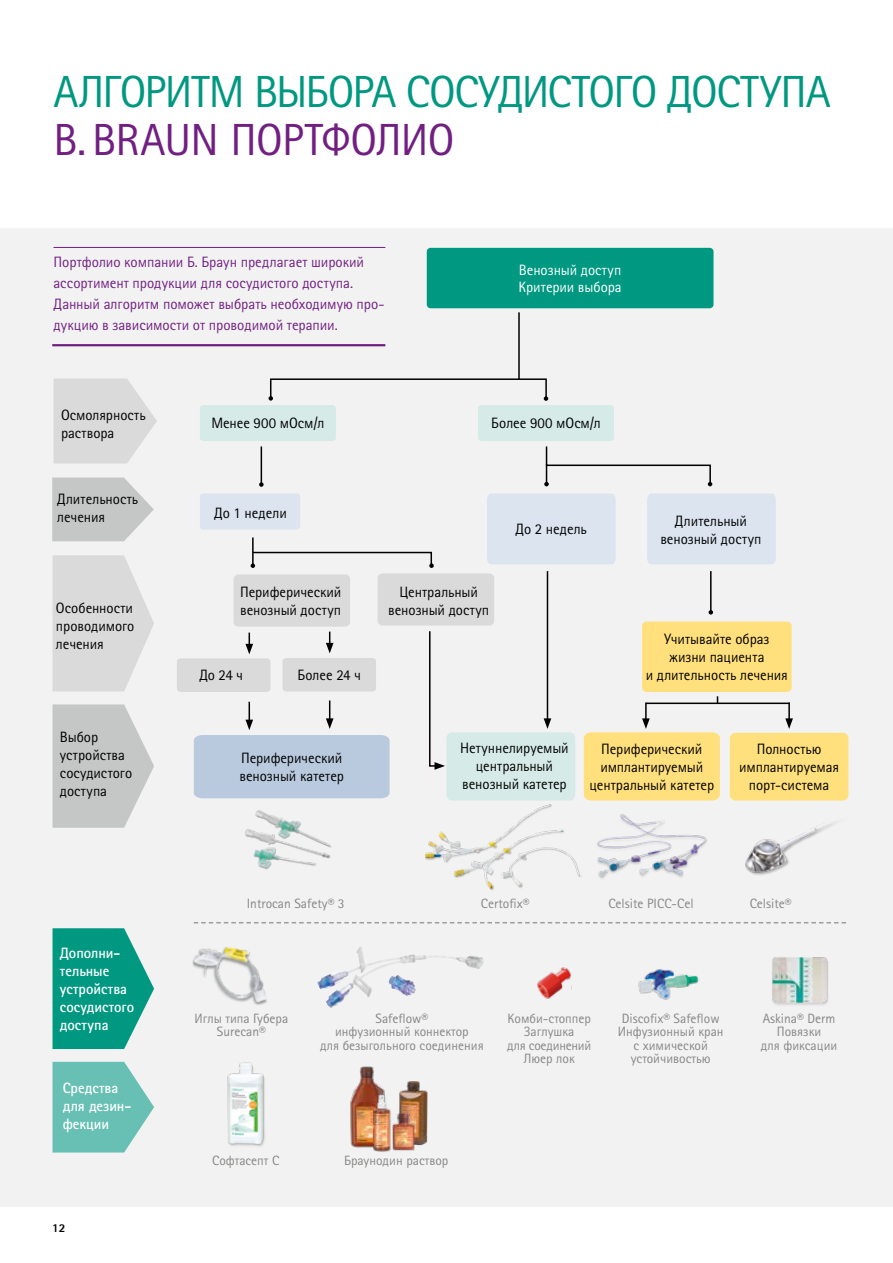
<style>
.page{position:relative;width:893px;height:1263px;background:#fff}
.page>*{position:absolute;margin:0;border:0;box-sizing:border-box;transform-origin:0 0}
.t1{font:45px "Rotis Sans Serif Pro Cyr";letter-spacing:-.035em;color:#009881}
.t2{font:45px "Rotis Sans Serif Pro Cyr";letter-spacing:-.015em;color:#712082}
.t3{font:15px/18px "Rotis Sans Serif Pro Cyr";letter-spacing:-.005em;color:#000;text-align:center}
.t4{font:15px/21px "Rotis Sans Serif Pro Cyr";letter-spacing:-.005em;color:#712082}
.t5{font:700 15px/18px "Rotis Sans Serif Pro Cyr";color:#fff}
.t6{font:15px/16.5px "Rotis Sans Serif Pro Cyr";color:#fff}
.t7{font:13.5px/13.5px "Rotis Sans Serif Pro Cyr";color:#878786;text-align:center}
.t8{font:800 12px "Rotis Sans Serif Pro Cyr";color:#000}
</style>
<div class="page">
<div style="left:0;top:228px;width:892px;height:979px;background:#f2f2f2"></div>
<div style="left:234px;top:574px;width:116px;height:53px;background:#dadada;border-radius:5px"></div>
<div style="left:378px;top:573px;width:116px;height:53px;background:#dadada;border-radius:5px"></div>
<svg style="left:52px;top:477px;width:102px;height:64px;background:#ccc"></svg>
<img style="left:398px;top:978px;width:18px;height:18px">
<img style="left:317px;top:947px;width:85px;height:43px">
<img style="left:537px;top:967px;width:35px;height:32px">
<div style="left:192px;top:948px;width:76px;height:58px;background:#000;opacity:.35"></div>
<img style="left:193px;top:947px;width:75px;height:56px">
<img style="left:745px;top:822px;width:91px;height:53px">
<div style="left:427px;top:248px;width:286px;height:60px;background:#009881;border-radius:4px"></div>
<hr style="left:54px;top:247px;width:331px;height:1px;background:#712082">
<hr style="left:52px;top:344px;width:333px;height:2px;background:#712082">
<svg style="left:54px;top:378px;width:103px;height:85px"></svg>
<svg style="left:53px;top:555px;width:101px;height:136px"></svg>
<svg style="left:53px;top:704px;width:101px;height:124px;background:#cbcccc"></svg>
<svg style="left:53px;top:928px;width:101px;height:121px;background:#23a591"></svg>
<svg style="left:53px;top:1062px;width:101px;height:90px;background:#7bc7bc"></svg>
<div style="left:200px;top:493px;width:100px;height:36px;background:#dbe4ef;border-radius:3px"></div>
<div style="left:647px;top:493px;width:129px;height:71px;background:#dbe4ef"></div>
<div style="left:487px;top:493px;width:129px;height:71px;background:#dbe4ef"></div>
<div style="left:446px;top:732px;width:129px;height:68px;background:#d6ebe7;border-radius:6px"></div>
<div style="left:642px;top:621px;width:150px;height:71px;background:#ffe07d;border-radius:5px"></div>
<div style="left:730px;top:733px;width:118px;height:67px;background:#ffe07d;border-radius:6px"></div>
<hr style="left:518px;top:312px;width:2px;height:67px;background:#000">
<div style="left:270px;top:378px;width:277px;height:22px;border:2px solid #000"></div>
<svg style="left:200px;top:396px;width:136px;height:45px"></svg>
<hr style="left:261px;top:446px;width:1px;height:39px;background:#000">
<svg style="left:259px;top:482px;width:5px;height:5px"></svg>
<svg style="left:429px;top:631px;width:16px;height:139px"></svg>
<svg style="left:177px;top:633px;width:93px;height:59px"></svg>
<svg style="left:282px;top:632px;width:94px;height:59px"></svg>
<svg style="left:194px;top:700px;width:196px;height:98px"></svg>
<hr style="left:547px;top:571px;width:1px;height:150px;background:#000">
<svg style="left:544px;top:718px;width:7px;height:11px"></svg>
<hr style="left:710px;top:571px;width:2px;height:41px;background:#000">
<hr style="left:646px;top:702px;width:144px;height:2px;background:#000">
<svg style="left:785px;top:702px;width:8px;height:27px"></svg>
<svg style="left:194px;top:922px;width:652px;height:1px"></svg>
<img style="left:597px;top:814px;width:110px;height:65px">
<img style="left:245px;top:810px;width:87px;height:60px">
<div style="left:772px;top:957px;width:58px;height:49px;background:#e9e9e9"></div>
<img style="left:772px;top:957px;width:56px;height:47px">
<img style="left:638px;top:969px;width:61px;height:31px">
<img style="left:227px;top:1062px;width:38px;height:85px">
<hr style="left:252px;top:537px;width:2px;height:29px;background:#000">
<svg style="left:251px;top:551px;width:183px;height:17px"></svg>
<svg style="left:584px;top:696px;width:136px;height:104px"></svg>
<svg style="left:709px;top:610px;width:4px;height:4px"></svg>
<svg style="left:478px;top:396px;width:234px;height:90px"></svg>
<img style="left:350px;top:1066px;width:35px;height:82px">
<img style="left:371px;top:1093px;width:20px;height:59px">
<div style="left:399px;top:1081px;width:29px;height:65px;background:#ededed"></div>
<img style="left:399px;top:1081px;width:29px;height:64px">
<div style="left:392px;top:1113px;width:23px;height:38px;background:#000;opacity:.15"></div>
<img style="left:392px;top:1113px;width:23px;height:36px">
<img style="left:425px;top:804px;width:157px;height:87px">
<h1 class="t1" style="left:54px;top:65px;width:779px">АЛГОРИТМ ВЫБОРА СОСУДИСТОГО ДОСТУПА</h1>
<h1 class="t2" style="left:54px;top:113px;width:402px">В.BRAUN ПОРТФОЛИО</h1>
<p class="t4" style="left:54px;top:251px;width:333px">Портфолио компании Б. Браун предлагает широкий ассортимент продукции для сосудистого доступа.<br>Данный алгоритм поможет выбрать необходимую про&shy;дукцию в зависимости от проводимой терапии.</p>
<p class="t6" style="left:518px;top:262px;width:105px">Венозный доступ<br>Критерии выбора</p>
<p class="t3" style="left:61px;top:406px;width:86px;text-align:left">Осмолярность раствора</p>
<p class="t3" style="left:57px;top:490px;width:83px;text-align:left">Длительность лечения</p>
<p class="t3" style="left:56px;top:599px;width:80px;text-align:justify">Особенности проводимого лечения</p>
<p class="t3" style="left:60px;top:728px;width:74px;text-align:left">Выбор устройства сосудистого доступа</p>
<p class="t5" style="left:60px;top:943px;width:76px">Дополни&shy;тельные устройства сосудистого доступа</p>
<p class="t5" style="left:63px;top:1078px;width:70px">Средства для дезин&shy;фекции</p>
<p class="t8" style="left:52px;top:1220px;width:15px">12</p>
<p class="t3" style="left:211px;top:414px;width:114px">Менее 900 мОсм/л</p>
<p class="t3" style="left:491px;top:414px;width:111px">Более 900 мОсм/л</p>
<p class="t3" style="left:214px;top:504px;width:74px">До 1 недели</p>
<p class="t3" style="left:240px;top:583px;width:103px;text-align:left">Периферический венозный доступ</p>
<p class="t3" style="left:388px;top:583px;width:103px">Центральный венозный доступ</p>
<p class="t3" style="left:516px;top:520px;width:73px">До 2 недель</p>
<p class="t3" style="left:660px;top:512px;width:103px">Длительный венозный доступ</p>
<p class="t3" style="left:664px;top:630px;width:107px">Учитывайте образ жизни пациента</p>
<p class="t3" style="left:199px;top:666px;width:45px">До 24 ч</p>
<p class="t3" style="left:298px;top:666px;width:65px">Более 24 ч</p>
<p class="t3" style="left:646px;top:666px;width:144px">и длительность лечения</p>
<p class="t3" style="left:239px;top:749px;width:106px;text-align:left">Периферический венозный катетер</p>
<p class="t3" style="left:460px;top:739px;width:110px">Нетуннелируемый центральный венозный катетер</p>
<p class="t3" style="left:589px;top:740px;width:126px">Периферический имплантируемый центральный катетер</p>
<p class="t3" style="left:739px;top:740px;width:101px">Полностью имплантируемая порт-система</p>
<p class="t7" style="left:247px;top:896px;width:99px">Introcan Safety® 3</p>
<p class="t7" style="left:481px;top:897px;width:50px">Certofix®</p>
<p class="t7" style="left:608px;top:897px;width:87px">Celsite PICC-Cel</p>
<p class="t7" style="left:750px;top:897px;width:43px">Celsite®</p>
<p class="t7" style="left:194px;top:1011px;width:95px">Иглы типа Губера<br>Surecan®</p>
<p class="t7" style="left:320px;top:1011px;width:165px">Safеflow®<br>инфузионный коннектор<br>для безыгольного соединения</p>
<p class="t7" style="left:507px;top:1011px;width:86px">Комби-стоппер<br>Заглушка<br>для соединений<br>Люер лок</p>
<p class="t7" style="left:618px;top:1011px;width:107px">Discofix® Safeflow<br>Инфузионный кран с химической устойчивостью</p>
<p class="t7" style="left:761px;top:1011px;width:78px">Askina® Derm<br>Повязки<br>для фиксации</p>
<p class="t7" style="left:212px;top:1154px;width:69px">Софтасепт C</p>
<p class="t7" style="left:344px;top:1153px;width:106px">Браунодин раствор</p>
</div>
